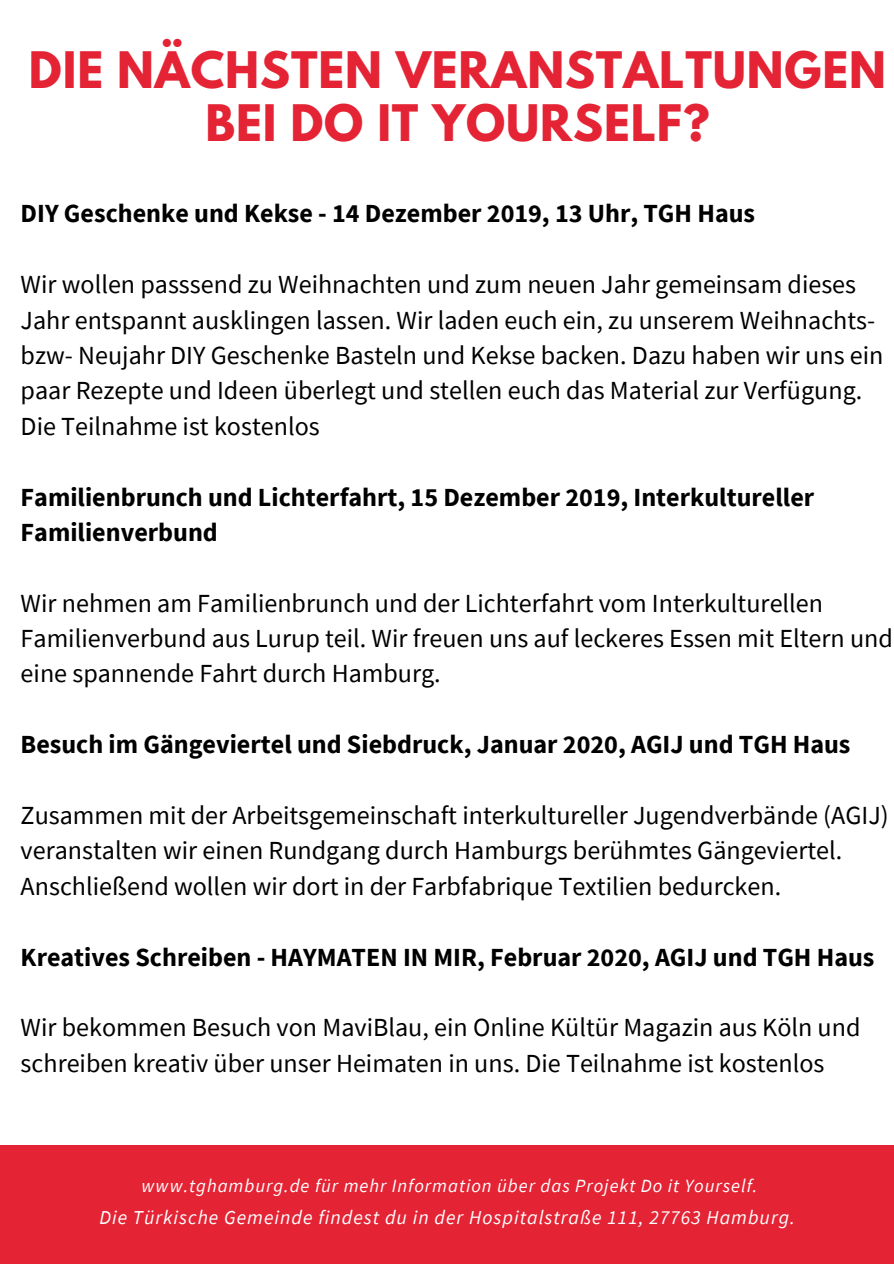
<style>
.page{position:relative;width:894px;height:1264px;background:#fff}
.page>*{position:absolute;margin:0;border:0;box-sizing:border-box;transform-origin:0 0}
.t1{font:700 44.55px/53.2px "League Spartan";letter-spacing:.02em;color:#e42334;text-align:center}
.t2{font:26.1px/35.4px "Source Sans Pro";color:#000}
.t3{font:700 26.1px/35.4px "Source Sans Pro";color:#000}
.t4{font:italic 19.8px "Source Sans Pro";letter-spacing:.05em;color:#fff}
.t5{font:italic 18.6px "Source Sans Pro";letter-spacing:.05em;color:#fff}
</style>
<div class="page">
<div style="left:0;top:1145px;width:893px;height:118px;background:#e42334"></div>
<h1 class="t1" style="left:29px;top:49px;width:858px">DIE NÄCHSTEN VERANSTALTUNGEN<br>BEI DO IT YOURSELF?</h1>
<p class="t3" style="left:21px;top:195px;width:735px">DIY Geschenke und Kekse - 14 Dezember 2019, 13 Uhr, TGH Haus</p>
<p class="t2" style="left:21px;top:266px;width:864px">Wir wollen passsend zu Weihnachten und zum neuen Jahr gemeinsam dieses Jahr entspannt ausklingen lassen. Wir laden euch ein, zu unserem Weihnachts&shy;bzw- Neujahr DIY Geschenke Basteln und Kekse backen. Dazu haben wir uns ein paar Rezepte und Ideen überlegt und stellen euch das Material zur Verfügung.<br>Die Teilnahme ist kostenlos</p>
<p class="t3" style="left:21px;top:478px;width:794px">Familienbrunch und Lichterfahrt, 15 Dezember 2019, Interkultureller<br>Familienverbund</p>
<p class="t2" style="left:21px;top:584px;width:873px">Wir nehmen am Familienbrunch und der Lichterfahrt vom Interkulturellen<br>Familienverbund aus Lurup teil. Wir freuen uns auf leckeres Essen mit Eltern und eine spannende Fahrt durch Hamburg.</p>
<p class="t3" style="left:21px;top:726px;width:831px">Besuch im Gängeviertel und Siebdruck, Januar 2020, AGIJ und TGH Haus</p>
<p class="t2" style="left:21px;top:797px;width:869px">Zusammen mit der Arbeitsgemeinschaft interkultureller Jugendverbände (AGIJ) veranstalten wir einen Rundgang durch Hamburgs berühmtes Gängeviertel.<br>Anschließend wollen wir dort in der Farbfabrique Textilien bedurcken.</p>
<p class="t3" style="left:21px;top:938px;width:855px">Kreatives Schreiben - HAYMATEN IN MIR, Februar 2020, AGIJ und TGH Haus</p>
<p class="t2" style="left:21px;top:1009px;width:841px">Wir bekommen Besuch von MaviBlau, ein Online Kültür Magazin aus Köln und schreiben kreativ über unser Heimaten in uns. Die Teilnahme ist kostenlos</p>
<p class="t5" style="left:141px;top:1173px;width:617px">www.tghamburg.de für mehr Information über das Projekt Do it Yourself.</p>
<p class="t4" style="left:99px;top:1204px;width:697px">Die Türkische Gemeinde findest du in der Hospitalstraße 111, 27763 Hamburg.</p>
</div>
